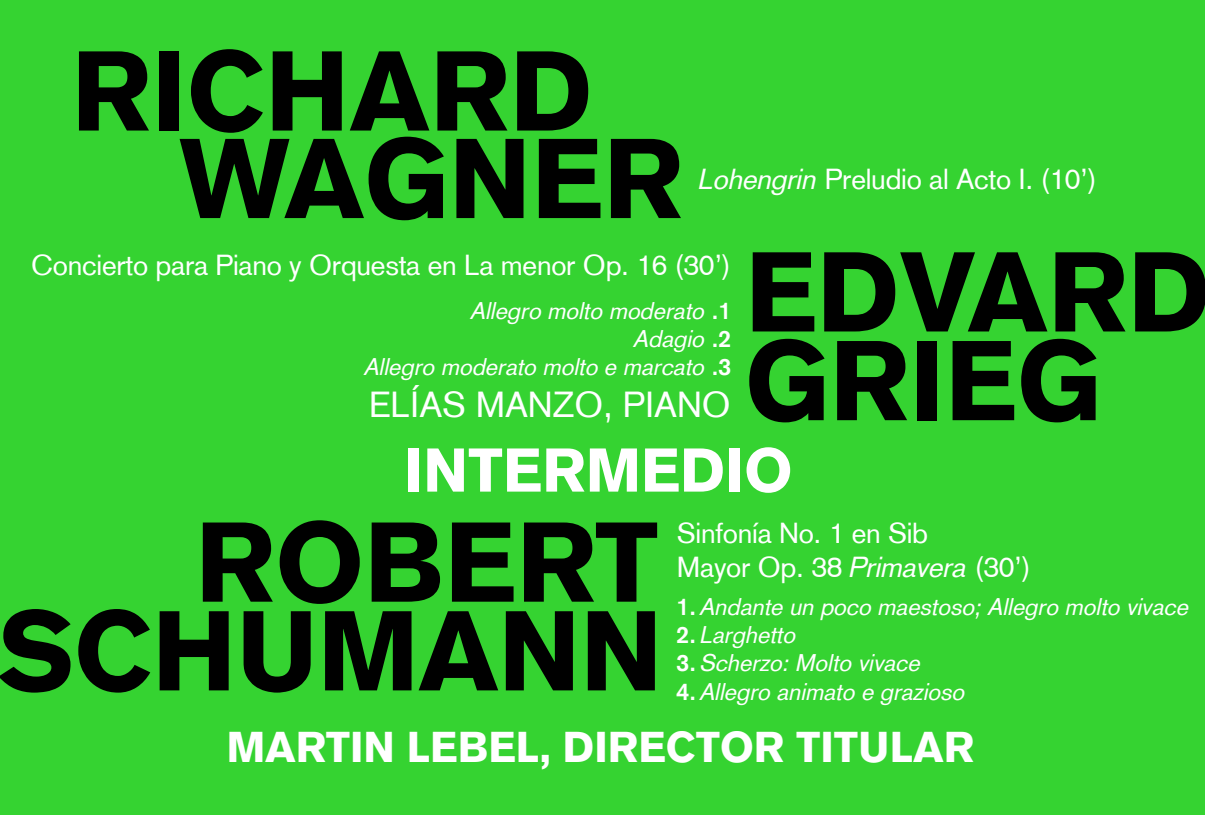
<style>
.page{position:relative;width:1205px;height:815px;background:#35d331}
.page>*{position:absolute;margin:0;border:0;box-sizing:border-box;transform-origin:0 0}
.t1{font:900 111.25px/87.5px "Basic Commercial LT Com";color:#000}
.t2{font:900 60.62px "Basic Commercial LT Com";color:#fff}
.t3{font:900 42.38px "Basic Commercial LT Com";color:#fff}
.t4{font:35.38px "Basic Commercial LT Com";color:#fff}
.t5{font:28.25px/33.9px "Basic Commercial LT Com";letter-spacing:-.01em;color:#fff}
.t6{font:italic 23.5px/28.2px "Basic Commercial LT Com";color:#fff;text-align:right}
.s1{font-style:italic}
.s2{font-weight:700;font-style:normal}
</style>
<div class="page">
<h1 class="t1" style="left:179px;top:47px;width:506px;text-indent:-108px">RICHARD<br>WAGNER</h1>
<p class="t5" style="left:699px;top:162px;width:399px"><span class="s1">Lohengrin</span> Preludio al Acto I. (10’)</p>
<p class="t5" style="left:31px;top:248px;width:701px">Concierto para Piano y Orquesta en La menor Op. 16 (30’)</p>
<p class="t6" style="left:365px;top:296px;width:368px">Allegro molto moderato <span class="s2">.1<br></span>Adagio <span class="s2">.2<br></span>Allegro moderato molto e marcato <span class="s2">.3</span></p>
<h3 class="t4" style="left:369px;top:384px;width:363px">ELÍAS MANZO, PIANO</h3>
<h1 class="t1" style="left:745px;top:248px;width:467px">EDVARD</h1>
<h1 class="t1" style="left:745px;top:336px;width:358px">GRIEG</h1>
<h2 class="t2" style="left:404px;top:434px;width:390px">INTERMEDIO</h2>
<h1 class="t1" style="left:-2px;top:517px;width:666px;line-height:88.8px;text-align:right">ROBERT<br>SCHUMANN</h1>
<p class="t5" style="left:677px;top:516px;width:355px">Sinfonía No. 1 en Sib<br>Mayor Op. 38 <span class="s1">Primavera</span> (30’)</p>
<p class="t6" style="left:676px;top:592px;width:515px"><span class="s2">1.</span> Andante un poco maestoso; Allegro molto vivace</p>
<p class="t6" style="left:676px;top:621px;width:122px"><span class="s2">2.</span> Larghetto</p>
<p class="t6" style="left:676px;top:649px;width:247px"><span class="s2">3.</span> Scherzo: Molto vivace</p>
<p class="t6" style="left:676px;top:677px;width:291px"><span class="s2">4.</span> Allegro animato e grazioso</p>
<h3 class="t3" style="left:227px;top:722px;width:749px">MARTIN LEBEL, DIRECTOR TITULAR</h3>
</div>
